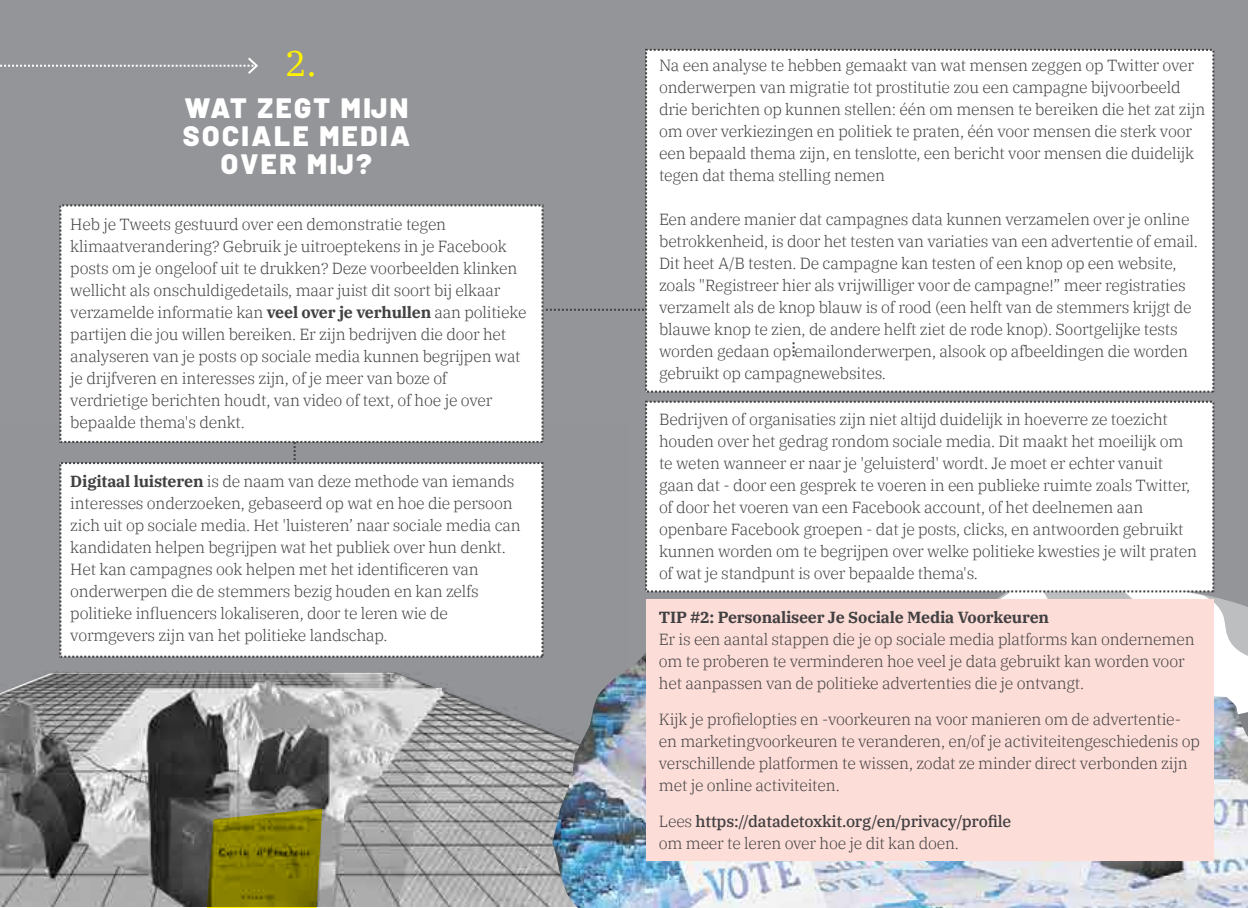
<style>
.page{position:relative;width:1248px;height:908px;background:#fff}
.page>*{position:absolute;margin:0;border:0;box-sizing:border-box;transform-origin:0 0}
.t1{font:36px "IBM Plex Serif";color:#fff200}
.t2{font:900 28px/28px "Barlow";letter-spacing:.09em;color:#fff;text-align:center}
.t3{font:300 16px/22px "IBM Plex Serif";letter-spacing:-.015em;color:#414042}
.t4{font:500 16px/22px "IBM Plex Serif";letter-spacing:-.015em;color:#414042}
.t5{font:700 16px "IBM Plex Serif";letter-spacing:-.015em;color:#414042}
.s1{font-weight:700}
.s2{font-weight:300}
</style>
<div class="page">
<div style="left:0;top:0;width:1247px;height:604px;background:#939598"></div>
<svg style="left:0;top:57px;width:258px;height:17px;background:#9a9c9e"></svg>
<svg style="left:847px;top:564px;width:400px;height:40px;fill:#939598"></svg>
<img style="left:0;top:424px;width:627px;height:482px">
<svg style="left:207px;top:808px;width:115px;height:99px;background:#827b0e"></svg>
<img style="left:552px;top:604px;width:695px;height:303px">
<div style="left:59px;top:204px;width:484px;height:238px;background:#fff;border:2px dashed #414042"></div>
<div style="left:59px;top:462px;width:484px;height:195px;background:#fff;border:2px dashed #414042"></div>
<div style="left:645px;top:49px;width:569px;height:343px;background:#fff;border:2px dashed #414042"></div>
<div style="left:645px;top:400px;width:569px;height:192px;background:#fff;border:2px dashed #414042"></div>
<div style="left:646px;top:599px;width:567px;height:261px;background:#fdddd7"></div>
<svg style="left:293px;top:442px;width:2px;height:21px"></svg>
<svg style="left:545px;top:308px;width:99px;height:2px"></svg>
<svg style="left:792px;top:342px;width:2px;height:15px"></svg>
<h1 class="t1" style="left:285px;top:35px;width:33px">2.</h1>
<h2 class="t2" style="left:183px;top:92px;width:229px">WAT ZEGT MIJN<br>SOCIALE MEDIA<br>OVER MIJ?</h2>
<p class="t3" style="left:70px;top:211px;width:457px">Heb je Tweets gestuurd over een demonstratie tegen klimaatverandering? Gebruik je uitroeptekens in je Facebook posts om je ongeloof uit te drukken? Deze voorbeelden klinken wellicht als onschuldigedetails, maar juist dit soort bij elkaar verzamelde informatie kan <span class="s1">veel over je verhullen</span> aan politieke partijen die jou willen bereiken. Er zijn bedrijven die door het analyseren van je posts op sociale media kunnen begrijpen wat je drijfveren en interesses zijn, of je meer van boze of verdrietige berichten houdt, van video of text, of hoe je over bepaalde thema's denkt.</p>
<p class="t3" style="left:70px;top:468px;width:452px"><span class="s1">Digitaal luisteren</span> is de naam van deze methode van iemands interesses onderzoeken, gebaseerd op wat en hoe die persoon zich uit op sociale media. Het 'luisteren’ naar sociale media can kandidaten helpen begrijpen wat het publiek over hun denkt.<br>Het kan campagnes ook helpen met het identificeren van onderwerpen die de stemmers bezig houden en kan zelfs politieke influencers lokaliseren, door te leren wie de vormgevers zijn van het politieke landschap.</p>
<p class="t3" style="left:659px;top:53px;width:547px">Na een analyse te hebben gemaakt van wat mensen zeggen op Twitter over onderwerpen van migratie tot prostitutie zou een campagne bijvoorbeeld drie berichten op kunnen stellen: één om mensen te bereiken die het zat zijn om over verkiezingen en politiek te praten, één voor mensen die sterk voor een bepaald thema zijn, en tenslotte, een bericht voor mensen die duidelijk tegen dat thema stelling nemen</p>
<p class="t3" style="left:659px;top:207px;width:540px">Een andere manier dat campagnes data kunnen verzamelen over je online betrokkenheid, is door het testen van variaties van een advertentie of email.<br>Dit heet A/B testen. De campagne kan testen of een knop op een website, zoals "Registreer hier als vrijwilliger voor de campagne!” meer registraties verzamelt als de knop blauw is of rood (een helft van de stemmers krijgt de blauwe knop te zien, de andere helft ziet de rode knop). Soortgelijke tests worden gedaan op emailonderwerpen, alsook op afbeeldingen die worden gebruikt op campagnewebsites.</p>
<p class="t3" style="left:659px;top:407px;width:539px">Bedrijven of organisaties zijn niet altijd duidelijk in hoeverre ze toezicht houden over het gedrag rondom sociale media. Dit maakt het moeilijk om te weten wanneer er naar je 'geluisterd' wordt. Je moet er echter vanuit gaan dat - door een gesprek te voeren in een publieke ruimte zoals Twitter, of door het voeren van een Facebook account, of het deelnemen aan openbare Facebook groepen - dat je posts, clicks, en antwoorden gebruikt kunnen worden om te begrijpen over welke politieke kwesties je wilt praten of wat je standpunt is over bepaalde thema's.</p>
<p class="t5" style="left:659px;top:604px;width:392px">TIP #2: Personaliseer Je Sociale Media Voorkeuren</p>
<p class="t3" style="left:659px;top:627px;width:537px">Er is een aantal stappen die je op sociale media platforms kan ondernemen om te proberen te verminderen hoe veel je data gebruikt kan worden voor het aanpassen van de politieke advertenties die je ontvangt.</p>
<p class="t3" style="left:659px;top:707px;width:542px">Kijk je profielopties en -voorkeuren na voor manieren om de advertentie&shy;en marketingvoorkeuren te veranderen, en/of je activiteitengeschiedenis op verschillende platformen te wissen, zodat ze minder direct verbonden zijn met je online activiteiten.</p>
<p class="t4" style="left:659px;top:809px;width:354px"><span class="s2">Lees</span> https://datadetoxkit.org/en/privacy/profile <span class="s2">om meer te leren over hoe je dit kan doen.</span></p>
</div>
